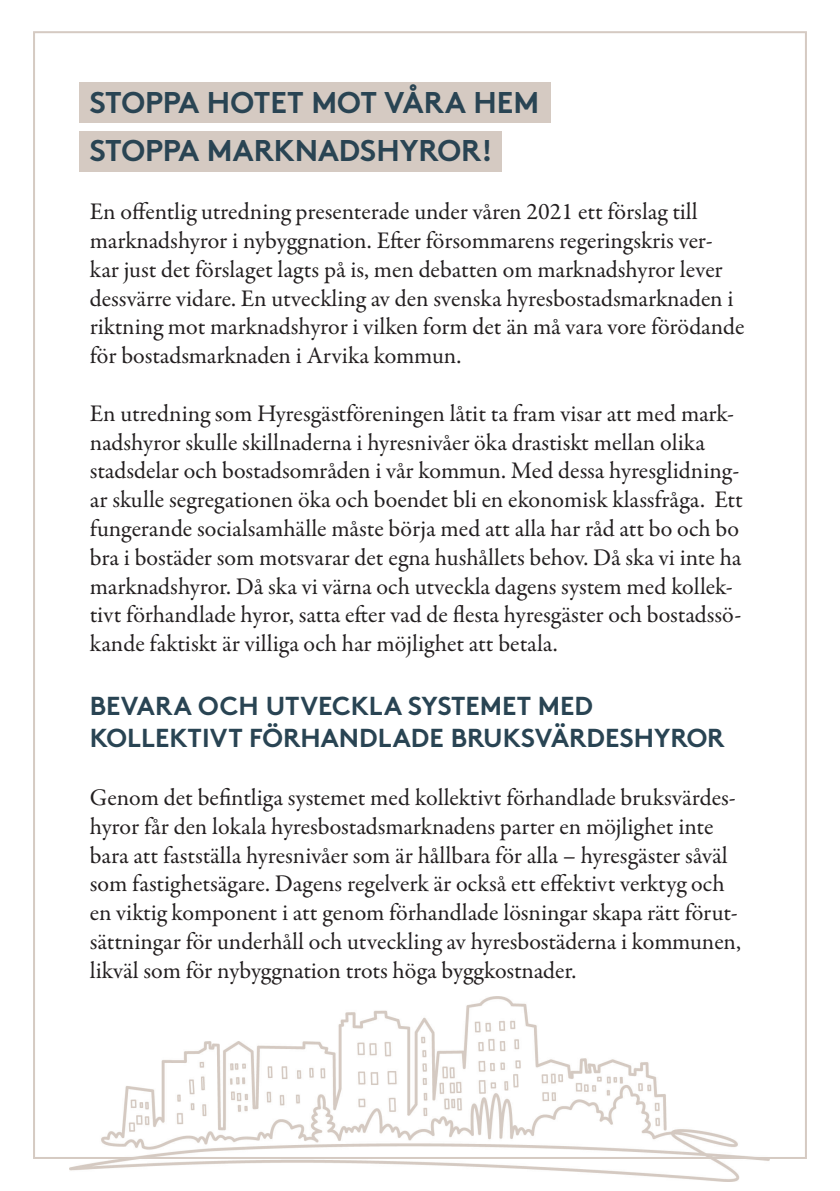
<style>
.page{position:relative;width:840px;height:1191px;background:#fff}
.page>*{position:absolute;margin:0;border:0;box-sizing:border-box;transform-origin:0 0}
.t1{font:700 30px/48px "Brown";color:#294453}
.t2{font:700 26px "Brown";color:#294453}
.t3{font:24px/28.8px "Garamond Premr Pro";color:#231f20}
</style>
<div class="page">
<img style="left:69px;top:996px;width:700px;height:185px">
<div style="left:79px;top:82px;width:471px;height:41px;background:#d5cac2"></div>
<div style="left:79px;top:131px;width:423px;height:40px;background:#d5cac2"></div>
<p class="t1" style="left:90px;top:76px;width:450px">STOPPA HOTET MOT VÅRA HEM<br>STOPPA MARKNADSHYROR!</p>
<p class="t3" style="left:90px;top:198px;width:656px">En offentlig utredning presenterade under våren 2021 ett förslag till marknadshyror i nybyggnation. Efter försommarens regeringskris ver&shy;kar just det förslaget lagts på is, men debatten om marknadshyror lever dessvärre vidare. En utveckling av den svenska hyresbostadsmarknaden i riktning mot marknadshyror i vilken form det än må vara vore förödande för bostadsmarknaden i Arvika kommun.</p>
<p class="t3" style="left:90px;top:399px;width:654px">En utredning som Hyresgästföreningen låtit ta fram visar att med mark&shy;nadshyror skulle skillnaderna i hyresnivåer öka drastiskt mellan olika stadsdelar och bostadsområden i vår kommun. Med dessa hyresglidning&shy;ar skulle segregationen öka och boendet bli en ekonomisk klassfråga. Ett fungerande socialsamhälle måste börja med att alla har råd att bo och bo bra i bostäder som motsvarar det egna hushållets behov. Då ska vi inte ha marknadshyror. Då ska vi värna och utveckla dagens system med kollek&shy;tivt förhandlade hyror, satta efter vad de flesta hyresgäster och bostadssö&shy;kande faktiskt är villiga och har möjlighet att betala.</p>
<p class="t2" style="left:90px;top:685px;width:504px">BEVARA OCH UTVECKLA SYSTEMET MED</p>
<p class="t2" style="left:90px;top:717px;width:636px">KOLLEKTIVT FÖRHANDLADE BRUKSVÄRDESHYROR</p>
<p class="t3" style="left:90px;top:783px;width:652px">Genom det befintliga systemet med kollektivt förhandlade bruksvärdes&shy;hyror får den lokala hyresbostadsmarknadens parter en möjlighet inte bara att fastställa hyresnivåer som är hållbara för alla – hyresgäster såväl som fastighetsägare. Dagens regelverk är också ett effektivt verktyg och en viktig komponent i att genom förhandlade lösningar skapa rätt förut&shy;sättningar för underhåll och utveckling av hyresbostäderna i kommunen, likväl som för nybyggnation trots höga byggkostnader.</p>
</div>
